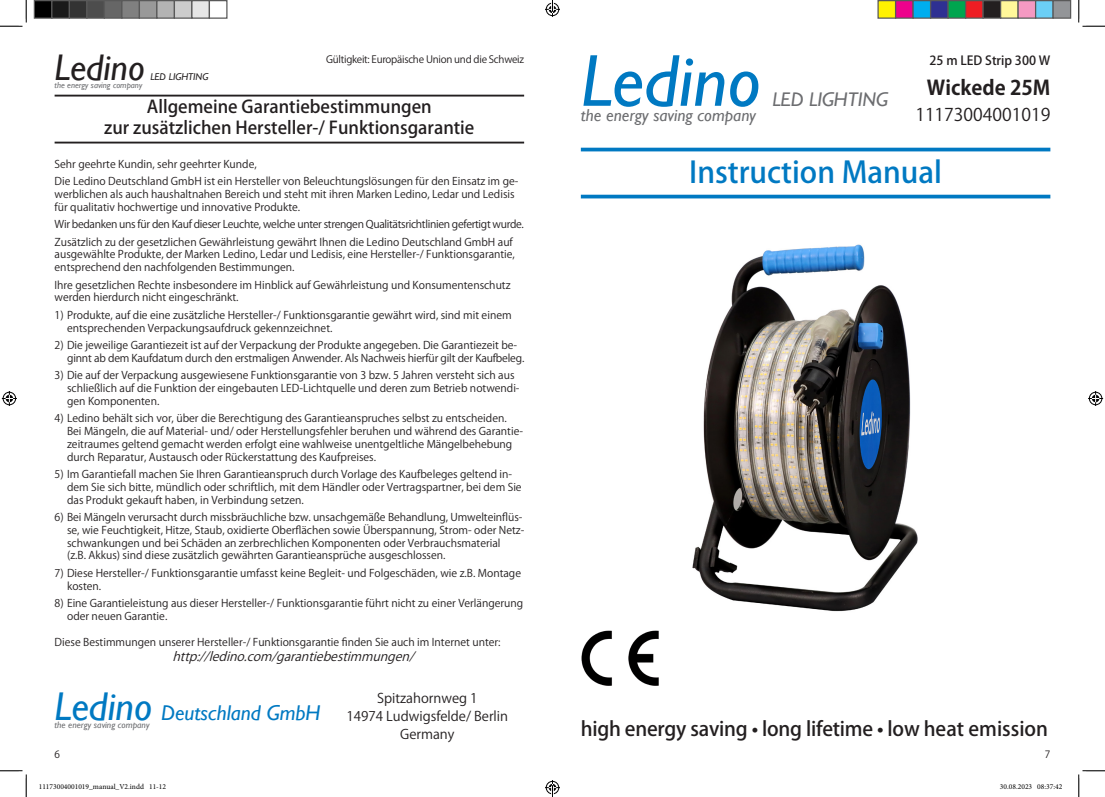
<style>
.page{position:relative;width:1105px;height:797px;background:#fff}
.page>*{position:absolute;margin:0;border:0;box-sizing:border-box;transform-origin:0 0}
.t1{font:italic 74px "Gill Sans";color:#0079c2}
.t2{font:italic 37px "Gill Sans";color:#231f20}
.t3{font:500 29.5px "Koz Go Pro";color:#0079c2}
.t4{font:italic 21.38px "Gill Sans";color:#0079c2}
.t5{font:700 20px "Koz Go Pro";color:#231f20}
.t6{font:500 19.75px "Koz Go Pro";letter-spacing:-.01em;color:#231f20}
.t7{font:italic 19.75px "Gill Sans";color:#6c6d70}
.t8{font:500 17.5px/21px "Koz Go Pro";color:#231f20;text-align:center}
.t9{font:17.5px "Koz Go Pro";color:#231f20}
.t10{font:italic 17.25px "Gill Sans";color:#6c6d70}
.t11{font:13.25px/18.2px "Koz Go Pro";color:#231f20;text-align:center}
.t12{font:italic 12.5px "Koz Go Pro";color:#231f20}
.t13{font:500 12.5px "Koz Go Pro";color:#231f20}
.t14{font:10.62px/12.8px "Koz Go Pro";color:#231f20}
.t15{font:10.62px/17.5px "Koz Go Pro";letter-spacing:-.03em;color:#231f20}
.t16{font:10px "Koz Go Pro";letter-spacing:-.025em;color:#231f20}
.t17{font:italic 9.88px "Gill Sans";color:#231f20}
.t18{font:italic 9.38px "Gill Sans";color:#6c6d70}
.t19{font:italic 8.62px "Gill Sans";color:#6c6d70}
.t20{font:7.5px "Minion Pro";color:#000}
.s1{font-size:40.12px}
</style>
<div class="page">
<hr style="left:55px;top:95px;width:469px;height:1px;background:#231f20">
<hr style="left:55px;top:142px;width:469px;height:1px;background:#231f20">
<img style="left:581px;top:630px;width:77px;height:56px">
<hr style="left:581px;top:148px;width:469px;height:3px;background:#0079c2">
<hr style="left:581px;top:195px;width:469px;height:3px;background:#0079c2">
<img style="left:692px;top:244px;width:226px;height:368px">
<svg style="left:0;top:0;width:27px;height:27px"></svg>
<svg style="left:0;top:770px;width:27px;height:27px"></svg>
<svg style="left:1078px;top:0;width:27px;height:27px"></svg>
<svg style="left:1078px;top:770px;width:27px;height:27px"></svg>
<svg style="left:2px;top:391px;width:15px;height:15px"></svg>
<svg style="left:1088px;top:391px;width:15px;height:15px"></svg>
<div style="left:34px;top:1px;width:18px;height:17px;background:#000"></div>
<div style="left:34px;top:0;width:18px;height:19px;border:1px solid #595959"></div>
<div style="left:52px;top:1px;width:17px;height:17px;background:#1a1a1a"></div>
<div style="left:51px;top:0;width:19px;height:19px;border:1px solid #595959"></div>
<div style="left:69px;top:1px;width:18px;height:17px;background:#333"></div>
<div style="left:69px;top:0;width:19px;height:19px;border:1px solid #595959"></div>
<div style="left:87px;top:1px;width:17px;height:17px;background:#4d4d4d"></div>
<div style="left:86px;top:0;width:19px;height:19px;border:1px solid #595959"></div>
<div style="left:104px;top:1px;width:18px;height:17px;background:#666"></div>
<div style="left:104px;top:0;width:18px;height:19px;border:1px solid #595959"></div>
<div style="left:122px;top:1px;width:17px;height:17px;background:#808080"></div>
<div style="left:121px;top:0;width:19px;height:19px;border:1px solid #595959"></div>
<div style="left:139px;top:1px;width:18px;height:17px;background:#999"></div>
<div style="left:139px;top:0;width:19px;height:19px;border:1px solid #595959"></div>
<div style="left:157px;top:1px;width:17px;height:17px;background:#b3b3b3"></div>
<div style="left:156px;top:0;width:19px;height:19px;border:1px solid #595959"></div>
<div style="left:174px;top:1px;width:18px;height:17px;background:#ccc"></div>
<div style="left:174px;top:0;width:18px;height:19px;border:1px solid #595959"></div>
<div style="left:192px;top:1px;width:17px;height:17px;background:#e6e6e6"></div>
<div style="left:191px;top:0;width:19px;height:19px;border:1px solid #595959"></div>
<div style="left:209px;top:0;width:19px;height:19px;border:1px solid #595959"></div>
<div style="left:878px;top:1px;width:17px;height:17px;background:#fff101"></div>
<div style="left:877px;top:0;width:19px;height:19px;border:1px solid #595959"></div>
<div style="left:895px;top:1px;width:18px;height:17px;background:#ed028c"></div>
<div style="left:895px;top:0;width:19px;height:19px;border:1px solid #595959"></div>
<div style="left:913px;top:1px;width:17px;height:17px;background:#00aeef"></div>
<div style="left:912px;top:0;width:19px;height:19px;border:1px solid #595959"></div>
<div style="left:930px;top:1px;width:18px;height:17px;background:#2e3092"></div>
<div style="left:930px;top:0;width:19px;height:19px;border:1px solid #595959"></div>
<div style="left:948px;top:1px;width:17px;height:17px;background:#00a54f"></div>
<div style="left:947px;top:0;width:19px;height:19px;border:1px solid #595959"></div>
<div style="left:965px;top:1px;width:18px;height:17px;background:#ee1d23"></div>
<div style="left:965px;top:0;width:19px;height:19px;border:1px solid #595959"></div>
<div style="left:983px;top:1px;width:17px;height:17px;background:#231f20"></div>
<div style="left:982px;top:0;width:19px;height:19px;border:1px solid #595959"></div>
<div style="left:1000px;top:1px;width:18px;height:17px;background:#fff79a"></div>
<div style="left:1000px;top:0;width:19px;height:19px;border:1px solid #595959"></div>
<div style="left:1018px;top:1px;width:17px;height:17px;background:#f499c2"></div>
<div style="left:1017px;top:0;width:19px;height:19px;border:1px solid #595959"></div>
<div style="left:1035px;top:1px;width:18px;height:17px;background:#6bcff6"></div>
<div style="left:1035px;top:0;width:19px;height:19px;border:1px solid #595959"></div>
<div style="left:1053px;top:1px;width:17px;height:17px;background:#939598"></div>
<div style="left:1052px;top:0;width:19px;height:19px;border:1px solid #595959"></div>
<svg style="left:545px;top:0;width:15px;height:17px"></svg>
<svg style="left:545px;top:780px;width:15px;height:17px"></svg>
<p class="t16" style="left:326px;top:53px;width:199px">Gültigkeit: Europäische Union und die Schweiz</p>
<h3 class="t8" style="left:104px;top:97px;width:372px">Allgemeine Garantiebestimmungen<br>zur zusätzlichen Hersteller-/ Funktionsgarantie</h3>
<h2 class="t2" style="left:55px;top:47px;width:91px">Ledino</h2>
<p class="t17" style="left:150px;top:71px;width:59px">LED LIGHTING</p>
<p class="t19" style="left:55px;top:80px;width:89px">the energy saving company</p>
<p class="t14" style="left:55px;top:155px;width:465px;line-height:17.5px">Sehr geehrte Kundin, sehr geehrter Kunde,<br>Die Ledino Deutschland GmbH ist ein Hersteller von Beleuchtungslösungen für den Einsatz im ge-</p>
<p class="t14" style="left:55px;top:188px;width:462px">werblichen als auch haushaltnahen Bereich und steht mit ihren Marken Ledino, Ledar und Ledisis für qualitativ hochwertige und innovative Produkte.</p>
<p class="t15" style="left:55px;top:216px;width:471px">Wir bedanken uns für den Kauf dieser Leuchte, welche unter strengen Qualitätsrichtlinien gefertigt wurde.<br>Zusätzlich zu der gesetzlichen Gewährleistung gewährt Ihnen die Ledino Deutschland GmbH auf</p>
<p class="t14" style="left:55px;top:248px;width:462px">ausgewählte Produkte, der Marken Ledino, Ledar und Ledisis, eine Hersteller-/ Funktionsgarantie, entsprechend den nachfolgenden Bestimmungen.</p>
<p class="t14" style="left:55px;top:278px;width:457px">Ihre gesetzlichen Rechte insbesondere im Hinblick auf Gewährleistung und Konsumentenschutz werden hierdurch nicht eingeschränkt.</p>
<p class="t14" style="left:67px;top:309px;width:446px;text-indent:-12px">1) Produkte, auf die eine zusätzliche Hersteller-/ Funktionsgarantie gewährt wird, sind mit einem entsprechenden Verpackungsaufdruck gekennzeichnet.</p>
<p class="t14" style="left:67px;top:339px;width:459px;text-indent:-12px">2) Die jeweilige Garantiezeit ist auf der Verpackung der Produkte angegeben. Die Garantiezeit be&shy;ginnt ab dem Kaufdatum durch den erstmaligen Anwender. Als Nachweis hierfür gilt der Kaufbeleg.</p>
<p class="t14" style="left:67px;top:369px;width:454px;text-indent:-12px">3) Die auf der Verpackung ausgewiesene Funktionsgarantie von 3 bzw. 5 Jahren versteht sich aus schließlich auf die Funktion der eingebauten LED-Lichtquelle und deren zum Betrieb notwendi&shy;gen Komponenten.</p>
<p class="t14" style="left:67px;top:412px;width:457px;text-indent:-12px">4) Ledino behält sich vor, über die Berechtigung des Garantieanspruches selbst zu entscheiden.<br>Bei Mängeln, die auf Material- und/ oder Herstellungsfehler beruhen und während des Garantie&shy;zeitraumes geltend gemacht werden erfolgt eine wahlweise unentgeltliche Mängelbehebung durch Reparatur, Austausch oder Rückerstattung des Kaufpreises.</p>
<p class="t14" style="left:67px;top:468px;width:456px;text-indent:-12px">5) Im Garantiefall machen Sie Ihren Garantieanspruch durch Vorlage des Kaufbeleges geltend in&shy;dem Sie sich bitte, mündlich oder schriftlich, mit dem Händler oder Vertragspartner, bei dem Sie das Produkt gekauft haben, in Verbindung setzen.</p>
<p class="t14" style="left:67px;top:511px;width:459px;text-indent:-12px">6) Bei Mängeln verursacht durch missbräuchliche bzw. unsachgemäße Behandlung, Umwelteinflüs&shy;se, wie Feuchtigkeit, Hitze, Staub, oxidierte Oberflächen sowie Überspannung, Strom- oder Netz&shy;schwankungen und bei Schäden an zerbrechlichen Komponenten oder Verbrauchsmaterial<br>(z.B. Akkus) sind diese zusätzlich gewährten Garantieansprüche ausgeschlossen.</p>
<p class="t14" style="left:67px;top:567px;width:455px;text-indent:-12px">7) Diese Hersteller-/ Funktionsgarantie umfasst keine Begleit- und Folgeschäden, wie z.B. Montage kosten.</p>
<p class="t14" style="left:67px;top:597px;width:458px;text-indent:-12px">8) Eine Garantieleistung aus dieser Hersteller-/ Funktionsgarantie führt nicht zu einer Verlängerung oder neuen Garantie.</p>
<p class="t14" style="left:55px;top:635px;width:447px">Diese Bestimmungen unserer Hersteller-/ Funktionsgarantie finden Sie auch im Internet unter:</p>
<p class="t12" style="left:172px;top:648px;width:247px">http://ledino.com/garantiebestimmungen/</p>
<p class="t11" style="left:347px;top:689px;width:163px">Spitzahornweg 1<br>14974 Ludwigsfelde/ Berlin<br>Germany</p>
<h3 class="t4" style="left:55px;top:700px;width:267px"><span class="s1">Ledino</span> Deutschland GmbH</h3>
<p class="t18" style="left:55px;top:719px;width:96px">the energy saving company</p>
<h1 class="t1" style="left:581px;top:38px;width:181px">Ledino</h1>
<h3 class="t10" style="left:581px;top:105px;width:177px">the energy saving company</h3>
<h3 class="t7" style="left:772px;top:88px;width:117px">LED LIGHTING</h3>
<p class="t13" style="left:929px;top:52px;width:122px">25 m LED Strip 300 W</p>
<h3 class="t5" style="left:927px;top:75px;width:125px">Wickede 25M</h3>
<h3 class="t9" style="left:915px;top:103px;width:137px">11173004001019</h3>
<h3 class="t3" style="left:689px;top:154px;width:254px">Instruction Manual</h3>
<h3 class="t6" style="left:581px;top:716px;width:469px">high energy saving • long lifetime • low heat emission</h3>
<p class="t16" style="left:55px;top:747px;width:7px">6</p>
<p class="t16" style="left:1045px;top:747px;width:7px">7</p>
<p class="t20" style="left:39px;top:782px;width:129px">11173004001019_manual_V2.indd 11-12</p>
<p class="t20" style="left:1000px;top:782px;width:64px">30.08.2023 08:37:42</p>
</div>
